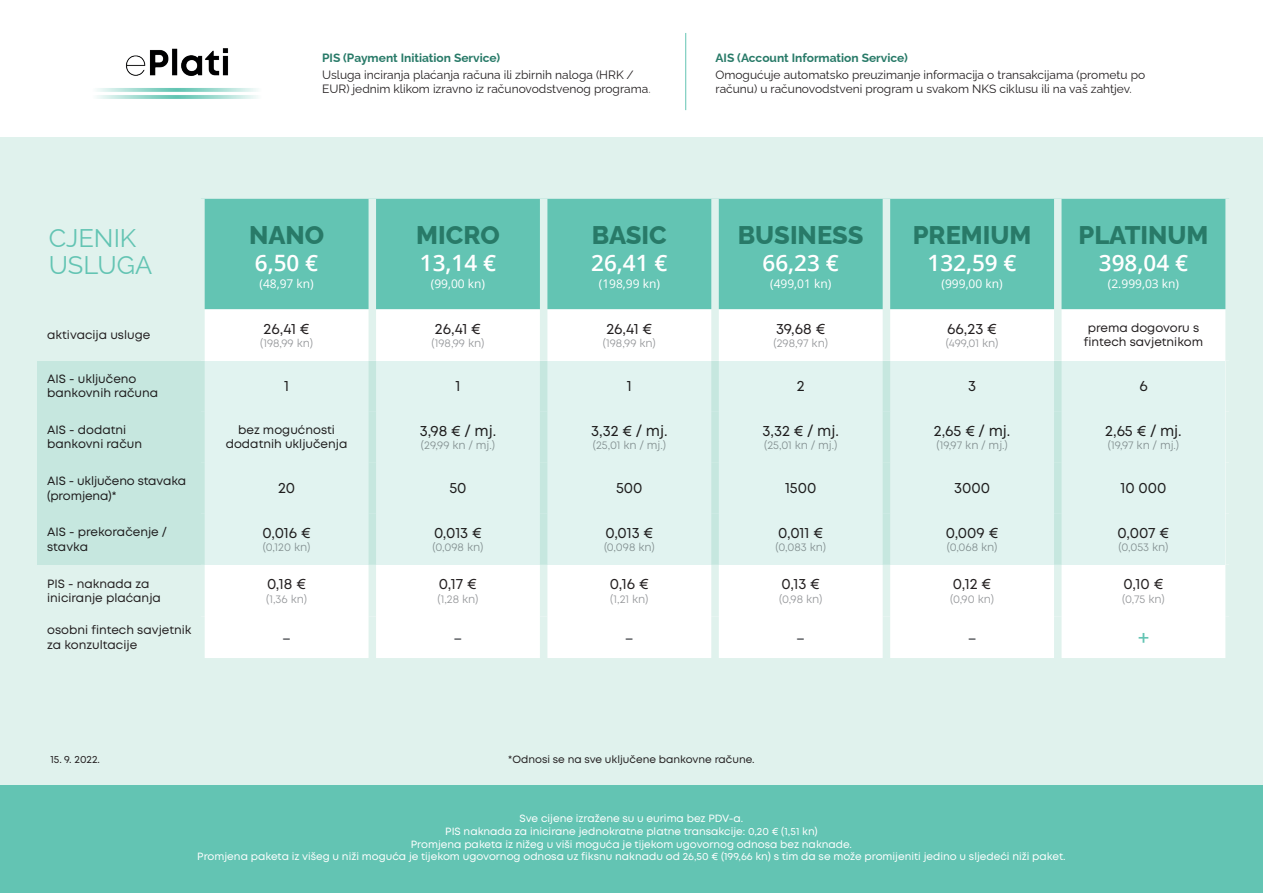
<style>
.page{position:relative;width:1263px;height:893px;background:#e0f2ed}
.page>*{position:absolute;margin:0;border:0;box-sizing:border-box;transform-origin:0 0}
.t1{font:800 25.5px "Raleway";color:#287a68}
.t2{font:25.5px/27px "Raleway";color:#63c4b3}
.t3{font:600 22.5px "Open Sans";color:#fff}
.t4{font:21px "Mont";color:#76787b}
.t5{font:21px "Mont";color:#63c4b3}
.t6{font:15px "Mont";color:#231f20}
.t7{font:12px/14.4px "Mont";color:#231f20}
.t8{font:12px/13.5px "Raleway";color:#231f20}
.t9{font:12px "Open Sans";color:#fff}
.t10{font:700 12px "Raleway";color:#287a68}
.t11{font:11.25px "Mont";color:#939598}
.t12{font:10.5px/12.6px "Mont";color:#fff;text-align:center}
.t13{font:10.5px "Mont";color:#231f20}
.s1{color:#57585a}
</style>
<div class="page">
<div style="left:0;top:0;width:1263px;height:136px;background:#fff"></div>
<hr style="left:685px;top:33px;width:1px;height:77px;background:#63c4b3">
<img style="left:97px;top:48px;width:160px;height:51px">
<div style="left:205px;top:199px;width:1020px;height:110px;background:#63c4b3"></div>
<div style="left:205px;top:310px;width:1020px;height:348px;background:#fff"></div>
<div style="left:369px;top:199px;width:7px;height:110px;background:#e0f2ed"></div>
<div style="left:540px;top:199px;width:7px;height:110px;background:#e0f2ed"></div>
<div style="left:711px;top:199px;width:8px;height:110px;background:#e0f2ed"></div>
<div style="left:883px;top:199px;width:7px;height:110px;background:#e0f2ed"></div>
<div style="left:1054px;top:199px;width:7px;height:110px;background:#e0f2ed"></div>
<div style="left:369px;top:309px;width:7px;height:51px;background:#e0f2ed"></div>
<div style="left:540px;top:309px;width:7px;height:51px;background:#e0f2ed"></div>
<div style="left:711px;top:309px;width:8px;height:51px;background:#e0f2ed"></div>
<div style="left:883px;top:309px;width:7px;height:51px;background:#e0f2ed"></div>
<div style="left:1054px;top:309px;width:7px;height:51px;background:#e0f2ed"></div>
<div style="left:369px;top:360px;width:7px;height:51px;background:#e0f2ed"></div>
<div style="left:540px;top:360px;width:7px;height:51px;background:#e0f2ed"></div>
<div style="left:711px;top:360px;width:8px;height:51px;background:#e0f2ed"></div>
<div style="left:883px;top:360px;width:7px;height:51px;background:#e0f2ed"></div>
<div style="left:1054px;top:360px;width:7px;height:51px;background:#e0f2ed"></div>
<div style="left:369px;top:564px;width:7px;height:53px;background:#e0f2ed"></div>
<div style="left:540px;top:564px;width:7px;height:53px;background:#e0f2ed"></div>
<div style="left:711px;top:564px;width:8px;height:53px;background:#e0f2ed"></div>
<div style="left:883px;top:564px;width:7px;height:53px;background:#e0f2ed"></div>
<div style="left:1054px;top:564px;width:7px;height:53px;background:#e0f2ed"></div>
<div style="left:369px;top:617px;width:7px;height:41px;background:#e0f2ed"></div>
<div style="left:540px;top:617px;width:7px;height:41px;background:#e0f2ed"></div>
<div style="left:711px;top:617px;width:8px;height:41px;background:#e0f2ed"></div>
<div style="left:883px;top:617px;width:7px;height:41px;background:#e0f2ed"></div>
<div style="left:1054px;top:617px;width:7px;height:41px;background:#e0f2ed"></div>
<div style="left:0;top:785px;width:1263px;height:108px;background:#63c4b3"></div>
<svg style="left:37px;top:361px;width:1188px;height:204px"></svg>
<h1 class="t2" style="left:49px;top:221px;width:105px">CJENIK<br>USLUGA</h1>
<p class="t7" style="left:47px;top:328px;width:105px">aktivacija usluge</p>
<p class="t10" style="left:322px;top:48px;width:180px">PIS (Payment Initiation Service)</p>
<p class="t8" style="left:322px;top:67px;width:330px">Usluga inciranja plaćanja računa ili zbirnih naloga (HRK /<br>EUR) jednim klikom izravno iz računovodstvenog programa<span class="s1">.</span></p>
<p class="t10" style="left:715px;top:48px;width:194px">AIS (Account Information Service)</p>
<p class="t8" style="left:715px;top:67px;width:431px">Omogućuje automatsko preuzimanje informacija o transakcijama (prometu po računu) u računovodstveni program u svakom NKS ciklusu ili na vaš zahtjev.</p>
<h1 class="t1" style="left:249px;top:215px;width:77px">NANO</h1>
<h2 class="t3" style="left:255px;top:248px;width:65px">6,50 €</h2>
<p class="t9" style="left:259px;top:275px;width:56px">(48,97 kn)</p>
<h3 class="t6" style="left:264px;top:319px;width:47px">26,41 €</h3>
<p class="t11" style="left:260px;top:336px;width:54px">(198,99 kn)</p>
<h1 class="t1" style="left:416px;top:215px;width:85px">MICRO</h1>
<h2 class="t3" style="left:420px;top:248px;width:78px">13,14 €</h2>
<p class="t9" style="left:431px;top:275px;width:56px">(99,00 kn)</p>
<h3 class="t6" style="left:435px;top:319px;width:47px">26,41 €</h3>
<p class="t11" style="left:432px;top:336px;width:54px">(198,99 kn)</p>
<h1 class="t1" style="left:592px;top:215px;width:76px">BASIC</h1>
<h2 class="t3" style="left:591px;top:248px;width:78px">26,41 €</h2>
<p class="t9" style="left:599px;top:275px;width:63px">(198,99 kn)</p>
<h3 class="t6" style="left:606px;top:319px;width:47px">26,41 €</h3>
<p class="t11" style="left:603px;top:336px;width:54px">(198,99 kn)</p>
<h1 class="t1" style="left:738px;top:215px;width:127px">BUSINESS</h1>
<h2 class="t3" style="left:763px;top:248px;width:78px">66,23 €</h2>
<p class="t9" style="left:770px;top:275px;width:63px">(499,01 kn)</p>
<h3 class="t6" style="left:776px;top:319px;width:51px">39,68 €</h3>
<p class="t11" style="left:773px;top:336px;width:56px">(298,97 kn)</p>
<h1 class="t1" style="left:913px;top:215px;width:120px">PREMIUM</h1>
<h2 class="t3" style="left:927px;top:248px;width:91px">132,59 €</h2>
<p class="t9" style="left:941px;top:275px;width:63px">(999,00 kn)</p>
<h3 class="t6" style="left:947px;top:319px;width:51px">66,23 €</h3>
<p class="t11" style="left:946px;top:336px;width:54px">(499,01 kn)</p>
<h1 class="t1" style="left:1078px;top:215px;width:132px">PLATINUM</h1>
<h2 class="t3" style="left:1099px;top:248px;width:91px">398,04 €</h2>
<p class="t9" style="left:1108px;top:275px;width:73px">(2.999,03 kn)</p>
<p class="t7" style="left:1084px;top:321px;width:121px;text-align:center">prema dogovoru s fintech savjetnikom</p>
<p class="t7" style="left:47px;top:372px;width:112px">AIS - uključeno bankovnih računa</p>
<h3 class="t6" style="left:284px;top:376px;width:6px">1</h3>
<h3 class="t6" style="left:455px;top:376px;width:6px">1</h3>
<h3 class="t6" style="left:627px;top:376px;width:6px">1</h3>
<h3 class="t6" style="left:797px;top:376px;width:9px">2</h3>
<h3 class="t6" style="left:968px;top:376px;width:10px">3</h3>
<h3 class="t6" style="left:1139px;top:376px;width:10px">6</h3>
<p class="t7" style="left:47px;top:423px;width:96px">AIS - dodatni bankovni račun</p>
<p class="t7" style="left:226px;top:423px;width:123px;text-align:center">bez mogućnosti dodatnih uključenja</p>
<h3 class="t6" style="left:420px;top:421px;width:78px">3,98 € / mj.</h3>
<h3 class="t6" style="left:591px;top:421px;width:78px">3,32 € / mj.</h3>
<p class="t11" style="left:593px;top:438px;width:75px">(25,01 kn / mj.)</p>
<h3 class="t6" style="left:762px;top:421px;width:78px">3,32 € / mj.</h3>
<p class="t11" style="left:764px;top:438px;width:75px">(25,01 kn / mj.)</p>
<h3 class="t6" style="left:934px;top:421px;width:78px">2,65 € / mj.</h3>
<p class="t11" style="left:936px;top:438px;width:73px">(19,97 kn / mj.)</p>
<h3 class="t6" style="left:1105px;top:421px;width:78px">2,65 € / mj.</h3>
<p class="t11" style="left:1108px;top:438px;width:73px">(19,97 kn / mj.)</p>
<p class="t11" style="left:421px;top:438px;width:76px">(29,99 kn / mj.)</p>
<p class="t7" style="left:47px;top:474px;width:140px">AIS - uključeno stavaka (promjena)*</p>
<h3 class="t6" style="left:278px;top:479px;width:19px">20</h3>
<h3 class="t6" style="left:449px;top:479px;width:19px">50</h3>
<h3 class="t6" style="left:616px;top:479px;width:28px">500</h3>
<h3 class="t6" style="left:785px;top:479px;width:33px">1500</h3>
<h3 class="t6" style="left:954px;top:479px;width:38px">3000</h3>
<h3 class="t6" style="left:1120px;top:479px;width:48px">10 000</h3>
<p class="t7" style="left:47px;top:525px;width:121px">AIS - prekoračenje / stavka</p>
<h3 class="t6" style="left:262px;top:523px;width:50px">0,016 €</h3>
<h3 class="t6" style="left:434px;top:523px;width:49px">0,013 €</h3>
<p class="t11" style="left:433px;top:540px;width:52px">(0,098 kn)</p>
<h3 class="t6" style="left:605px;top:523px;width:49px">0,013 €</h3>
<p class="t11" style="left:604px;top:540px;width:52px">(0,098 kn)</p>
<h3 class="t6" style="left:778px;top:523px;width:46px">0,011 €</h3>
<p class="t11" style="left:775px;top:540px;width:52px">(0,083 kn)</p>
<h3 class="t6" style="left:946px;top:523px;width:54px">0,009 €</h3>
<p class="t11" style="left:947px;top:540px;width:52px">(0,068 kn)</p>
<h3 class="t6" style="left:1118px;top:523px;width:53px">0,007 €</h3>
<p class="t11" style="left:1118px;top:540px;width:51px">(0,053 kn)</p>
<p class="t11" style="left:263px;top:540px;width:49px">(0,120 kn)</p>
<p class="t7" style="left:47px;top:576px;width:115px">PIS - naknada za iniciranje plaćanja</p>
<h3 class="t6" style="left:267px;top:574px;width:41px">0,18 €</h3>
<p class="t11" style="left:266px;top:592px;width:42px">(1,36 kn)</p>
<h3 class="t6" style="left:439px;top:574px;width:40px">0,17 €</h3>
<p class="t11" style="left:437px;top:592px;width:42px">(1,28 kn)</p>
<h3 class="t6" style="left:610px;top:574px;width:40px">0,16 €</h3>
<p class="t11" style="left:610px;top:592px;width:40px">(1,21 kn)</p>
<h3 class="t6" style="left:781px;top:574px;width:40px">0,13 €</h3>
<p class="t11" style="left:779px;top:592px;width:45px">(0,98 kn)</p>
<h3 class="t6" style="left:953px;top:574px;width:40px">0,12 €</h3>
<p class="t11" style="left:950px;top:592px;width:45px">(0,90 kn)</p>
<h3 class="t6" style="left:1123px;top:574px;width:41px">0,10 €</h3>
<p class="t11" style="left:1122px;top:592px;width:44px">(0,75 kn)</p>
<p class="t7" style="left:47px;top:623px;width:146px">osobni fintech savjetnik za konzultacije</p>
<h3 class="t4" style="left:282px;top:624px;width:11px">-</h3>
<h3 class="t4" style="left:453px;top:624px;width:11px">-</h3>
<h3 class="t4" style="left:625px;top:624px;width:11px">-</h3>
<h3 class="t4" style="left:796px;top:624px;width:11px">-</h3>
<h3 class="t4" style="left:967px;top:624px;width:11px">-</h3>
<h3 class="t5" style="left:1138px;top:624px;width:13px">+</h3>
<p class="t13" style="left:50px;top:752px;width:51px">15. 9. 2022.</p>
<p class="t13" style="left:508px;top:752px;width:248px">*Odnosi se na sve uključene bankovne račune.</p>
<p class="t12" style="left:197px;top:812px;width:870px">Sve cijene izražene su u eurima bez PDV-a.<br>PIS naknada za inicirane jednokratne platne transakcije: 0,20 € (1,51 kn)<br>Promjena paketa iz nižeg u viši moguća je tijekom ugovornog odnosa bez naknade.<br>Promjena paketa iz višeg u niži moguća je tijekom ugovornog odnosa uz fiksnu naknadu od 26,50 € (199,66 kn) s tim da se može promijeniti jedino u sljedeći niži paket.</p>
</div>
